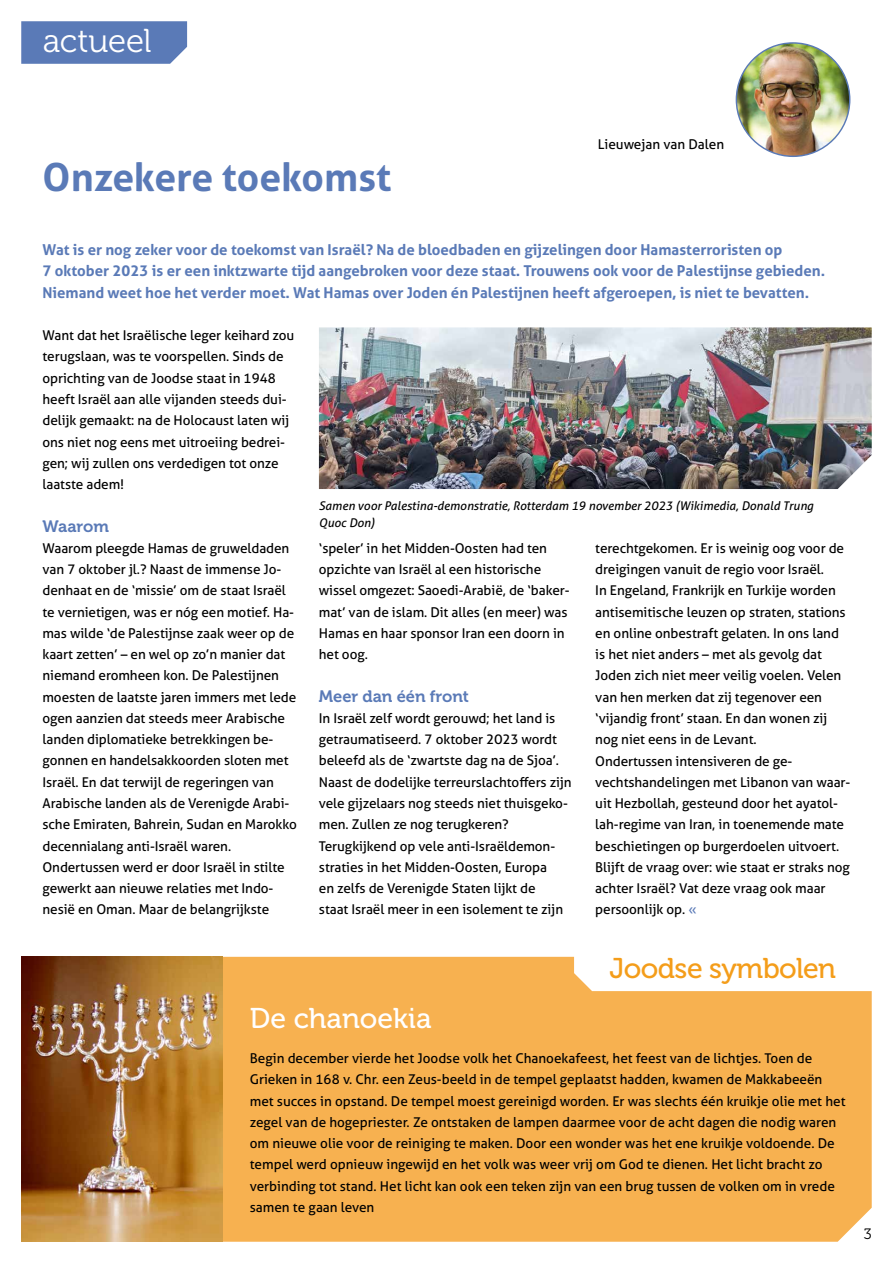
<style>
.page{position:relative;width:893px;height:1263px;background:#fff}
.page>*{position:absolute;margin:0;border:0;box-sizing:border-box;transform-origin:0 0}
.t1{font:700 39px "Aller";color:#5a7ab7}
.t2{font:33px "Museo 300";letter-spacing:-.005em;color:#fff}
.t3{font:28.5px "Museo 500";letter-spacing:-.02em;color:#f49d1a}
.t4{font:28.5px "Museo 500";color:#fff}
.t5{font:16.5px "Museo 700";letter-spacing:-.005em;color:#5a7ab7}
.t6{font:700 15px/21.3px "Aller";color:#5a7ab7}
.t7{font:15px "Museo 300";color:#000}
.t8{font:13.5px/21.3px "Aller";letter-spacing:-.005em;color:#000}
.t9{font:italic 12px/16.5px "Aller";color:#000}
.s1{color:#5a7ab7}
</style>
<div class="page">
<svg style="left:21px;top:21px;width:166px;height:43px;background:#5f7eb9"></svg>
<div style="left:223px;top:957px;width:649px;height:285px;background:#f7b150"></div>
<img style="left:736px;top:43px;width:114px;height:113px;border-radius:57px">
<img style="left:21px;top:957px;width:202px;height:285px">
<svg style="left:574px;top:957px;width:298px;height:34px"></svg>
<img style="left:319px;top:327px;width:553px;height:162px">
<h2 class="t2" style="left:43px;top:23px;width:110px">actueel</h2>
<h1 class="t1" style="left:43px;top:153px;width:350px">Onzekere toekomst</h1>
<p class="t8" style="left:598px;top:133px;width:128px">Lieuwejan van Dalen</p>
<p class="t6" style="left:43px;top:239px;width:784px">Wat is er nog zeker voor de toekomst van Israël? Na de bloedbaden en gijzelingen door Hamasterroristen op<br>7 oktober 2023 is er een inktzwarte tijd aangebroken voor deze staat. Trouwens ook voor de Palestijnse gebieden.<br>Niemand weet hoe het verder moet. Wat Hamas over Joden én Palestijnen heeft afgeroepen, is niet te bevatten.</p>
<p class="t8" style="left:43px;top:325px;width:253px">Want dat het Israëlische leger keihard zou terugslaan, was te voorspellen. Sinds de oprichting van de Joodse staat in 1948 heeft Israël aan alle vijanden steeds dui&shy;delijk gemaakt: na de Holocaust laten wij ons niet nog eens met uitroeiing bedrei&shy;gen; wij zullen ons verdedigen tot onze laatste adem!</p>
<p class="t5" style="left:43px;top:517px;width:68px">Waarom</p>
<p class="t8" style="left:43px;top:537px;width:256px">Waarom pleegde Hamas de gruweldaden van 7 oktober jl.? Naast de immense Jo&shy;denhaat en de ‘missie’ om de staat Israël te vernietigen, was er nóg een motief. Ha&shy;mas wilde ‘de Palestijnse zaak weer op de kaart zetten’ – en wel op zo’n manier dat niemand eromheen kon. De Palestijnen moesten de laatste jaren immers met lede ogen aanzien dat steeds meer Arabische landen diplomatieke betrekkingen be&shy;gonnen en handelsakkoorden sloten met Israël. En dat terwijl de regeringen van Arabische landen als de Verenigde Arabi&shy;sche Emiraten, Bahrein, Sudan en Marokko decennialang anti-Israël waren.<br>Ondertussen werd er door Israël in stilte gewerkt aan nieuwe relaties met Indo&shy;nesië en Oman. Maar de belangrijkste</p>
<p class="t8" style="left:319px;top:537px;width:252px">‘speler’ in het Midden-Oosten had ten opzichte van Israël al een historische wissel omgezet: Saoedi-Arabië, de ‘baker&shy;mat’ van de islam. Dit alles (en meer) was Hamas en haar sponsor Iran een doorn in het oog.</p>
<p class="t9" style="left:319px;top:498px;width:496px">Samen voor Palestina-demonstratie, Rotterdam 19 november 2023 (Wikimedia, Donald Trung<br>Quoc Don)</p>
<p class="t8" style="left:595px;top:537px;width:257px">terechtgekomen. Er is weinig oog voor de dreigingen vanuit de regio voor Israël.<br>In Engeland, Frankrijk en Turkije worden antisemitische leuzen op straten, stations en online onbestraft gelaten. In ons land is het niet anders – met als gevolg dat Joden zich niet meer veilig voelen. Velen van hen merken dat zij tegenover een ‘vijandig front’ staan. En dan wonen zij nog niet eens in de Levant.<br>Ondertussen intensiveren de ge&shy;vechtshandelingen met Libanon van waar&shy;uit Hezbollah, gesteund door het ayatol&shy;lah-regime van Iran, in toenemende mate beschietingen op burgerdoelen uitvoert.<br>Blijft de vraag over: wie staat er straks nog achter Israël? Vat deze vraag ook maar persoonlijk op. <span class="s1">«</span></p>
<p class="t5" style="left:319px;top:687px;width:151px">Meer dan één front</p>
<p class="t8" style="left:319px;top:707px;width:254px">In Israël zelf wordt gerouwd; het land is getraumatiseerd. 7 oktober 2023 wordt beleefd als de ‘zwartste dag na de Sjoa’.<br>Naast de dodelijke terreurslachtoffers zijn vele gijzelaars nog steeds niet thuisgeko&shy;men. Zullen ze nog terugkeren?<br>Terugkijkend op vele anti-Israëldemon&shy;straties in het Midden-Oosten, Europa<br>en zelfs de Verenigde Staten lijkt de<br>staat Israël meer in een isolement te zijn</p>
<h3 class="t3" style="left:610px;top:952px;width:228px">Joodse symbolen</h3>
<h3 class="t4" style="left:250px;top:1002px;width:183px">De chanoekia</h3>
<p class="t8" style="left:250px;top:1047px;width:597px">Begin december vierde het Joodse volk het Chanoekafeest, het feest van de lichtjes. Toen de Grieken in 168 v. Chr. een Zeus-beeld in de tempel geplaatst hadden, kwamen de Makkabeeën met succes in opstand. De tempel moest gereinigd worden. Er was slechts één kruikje olie met het zegel van de hogepriester. Ze ontstaken de lampen daarmee voor de acht dagen die nodig waren om nieuwe olie voor de reiniging te maken. Door een wonder was het ene kruikje voldoende. De tempel werd opnieuw ingewijd en het volk was weer vrij om God te dienen. Het licht bracht zo verbinding tot stand. Het licht kan ook een teken zijn van een brug tussen de volken om in vrede samen te gaan leven</p>
<p class="t7" style="left:864px;top:1226px;width:9px">3</p>
</div>
